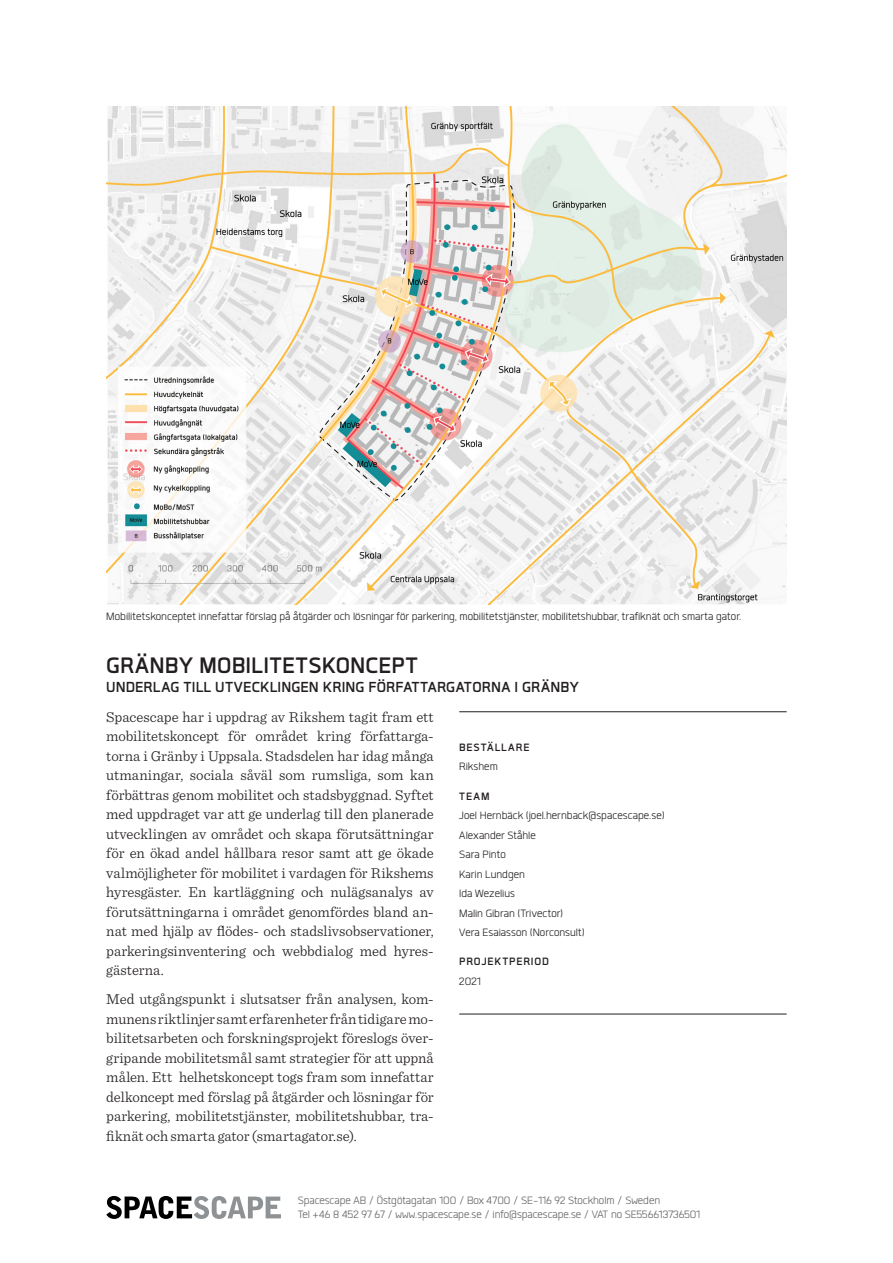
<style>
.page{position:relative;width:893px;height:1263px;background:#fff}
.page>*{position:absolute;margin:0;border:0;box-sizing:border-box;transform-origin:0 0}
.t1{font:30px "Gram.bold";letter-spacing:.005em;color:#231f20}
.t2{font:19.5px "Gram.bold";letter-spacing:.01em;color:#231f20}
.Brödtext{font:300 15px/19.5px "Sentinel";color:#231f20;text-align:justify}
.Fakta_brödtext{font:14.25px "Gram.light";letter-spacing:.005em;color:#231f20}
.kontaktinfo{font:14.25px/14.2px "Gram.light";color:#616365}
.Bildtext_brödtext{font:14.25px "Gram.light";letter-spacing:.005em;color:#231f20}
.Fakta_rubrik{font:14.25px "Gram.bold";letter-spacing:.065em;color:#231f20}
</style>
<div class="page">
<img style="left:106px;top:106px;width:681px;height:499px">
<svg style="left:106px;top:1196px;width:175px;height:23px"></svg>
<hr style="left:459px;top:711px;width:328px;height:1px;background:#231f20">
<hr style="left:459px;top:1014px;width:328px;height:1px;background:#231f20">
<p class="Bildtext_brödtext" style="left:106px;top:609px;width:637px">Mobilitetskonceptet innefattar förslag på åtgärder och lösningar för parkering, mobilitetstjänster, mobilitetshubbar, trafiknät och smarta gator.</p>
<p class="t1" style="left:106px;top:650px;width:313px">GRÄNBY MOBILITETSKONCEPT</p>
<p class="t2" style="left:106px;top:678px;width:474px">UNDERLAG TILL UTVECKLINGEN KRING FÖRFATTARGATORNA I GRÄNBY</p>
<p class="Brödtext" style="left:106px;top:706px;width:329px">Spacescape har i uppdrag av Rikshem tagit fram ett mobilitetskoncept för området kring författarga&shy;torna i Gränby i Uppsala. Stadsdelen har idag många utmaningar, sociala såväl som rumsliga, som kan förbättras genom mobilitet och stadsbyggnad. Syftet med uppdraget var att ge underlag till den planerade utvecklingen av området och skapa förutsättningar för en ökad andel hållbara resor samt att ge ökade valmöjligheter för mobilitet i vardagen för Rikshems hyresgäster. En kartläggning och nulägsanalys av förutsättningarna i området genomfördes bland an&shy;nat med hjälp av flödes- och stadslivsobservationer, parkeringsinventering och webbdialog med hyres&shy;gästerna.</p>
<p class="Brödtext" style="left:106px;top:988px;width:329px">Med utgångspunkt i slutsatser från analysen, kom&shy;munens riktlinjer samt erfarenheter från tidigare mo&shy;bilitetsarbeten och forskningsprojekt föreslogs över&shy;gripande mobilitetsmål samt strategier för att uppnå målen. Ett helhetskoncept togs fram som innefattar delkoncept med förslag på åtgärder och lösningar för parkering, mobilitetstjänster, mobilitetshubbar, tra&shy;fiknät och smarta gator (smartagator.se).</p>
<p class="Fakta_rubrik" style="left:459px;top:740px;width:72px">BESTÄLLARE</p>
<p class="Fakta_brödtext" style="left:459px;top:760px;width:40px">Rikshem</p>
<p class="Fakta_rubrik" style="left:459px;top:789px;width:32px">TEAM</p>
<p class="Fakta_brödtext" style="left:459px;top:809px;width:207px">Joel Hernbäck (joel.hernback@spacescape.se)</p>
<p class="Fakta_brödtext" style="left:459px;top:828px;width:78px">Alexander Ståhle</p>
<p class="Fakta_brödtext" style="left:459px;top:848px;width:48px">Sara Pinto</p>
<p class="Fakta_brödtext" style="left:459px;top:867px;width:67px">Karin Lundgen</p>
<p class="Fakta_brödtext" style="left:459px;top:887px;width:57px">Ida Wezelius</p>
<p class="Fakta_brödtext" style="left:459px;top:906px;width:106px">Malin Gibran (Trivector)</p>
<p class="Fakta_brödtext" style="left:459px;top:926px;width:127px">Vera Esaiasson (Norconsult)</p>
<p class="Fakta_rubrik" style="left:459px;top:955px;width:91px">PROJEKTPERIOD</p>
<p class="Fakta_brödtext" style="left:459px;top:974px;width:23px">2021</p>
<p class="kontaktinfo" style="left:298px;top:1193px;width:404px">Spacescape AB / Östgötagatan 100 / Box 4700 / SE-116 92 Stockholm / Sweden<br>Tel +46 8 452 97 67 / www.spacescape.se / info@spacescape.se / VAT no SE556613736501</p>
</div>
